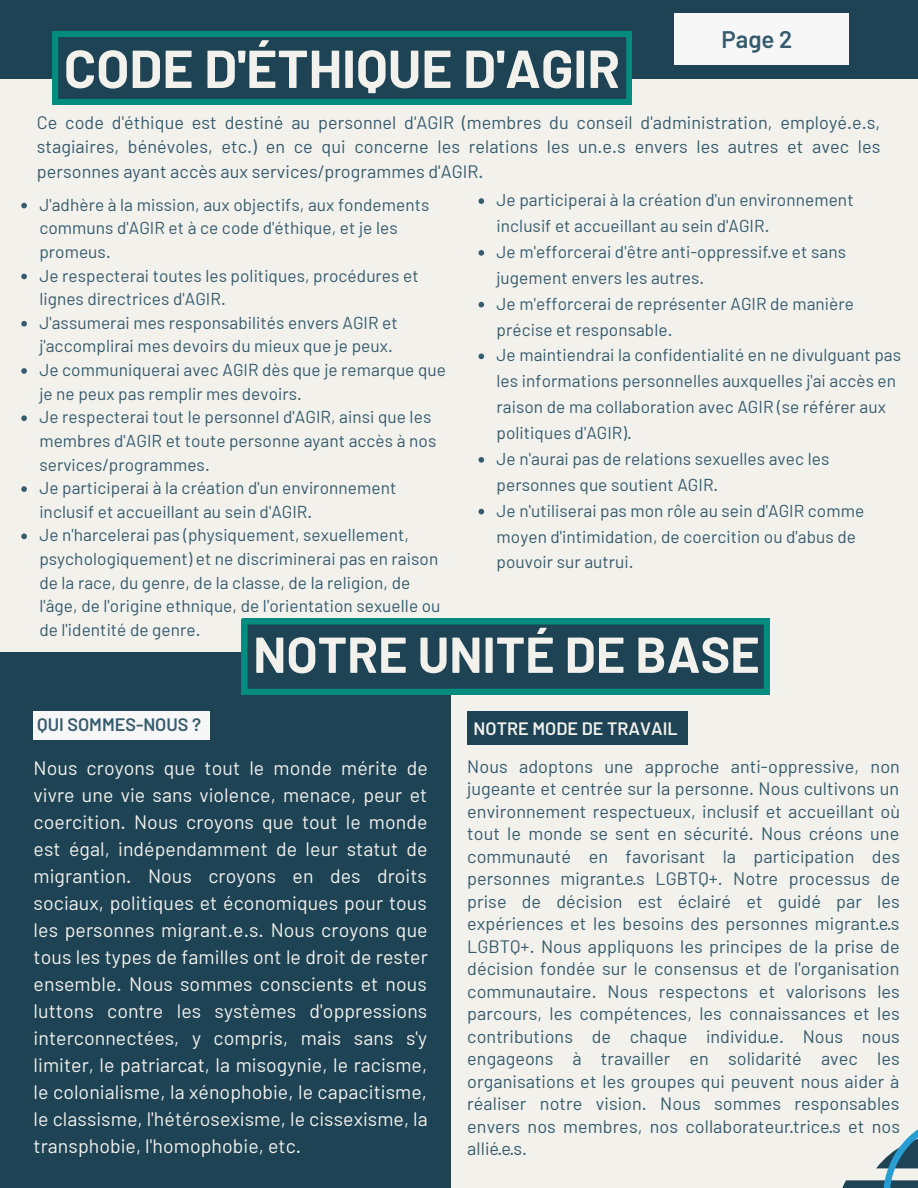
<style>
.page{position:relative;width:918px;height:1188px;background:#f2f1ec}
.page>*{position:absolute;margin:0;border:0;box-sizing:border-box;transform-origin:0 0}
.t1{font:700 53.4px "Barlow";color:#f2f1ec}
.t2{font:700 50.4px "Barlow";color:#f2f1ec}
.t3{font:600 24px "Barlow";color:#365b6d}
.t4{font:19.5px/27px "Barlow";letter-spacing:.005em;color:#f2f1ec;text-align:justify}
.t5{font:18px/22.5px "Barlow";letter-spacing:.005em;color:#365b6d;text-align:justify}
.t6{font:600 18px "Barlow";color:#f2f1ec}
.t7{font:600 18px "Barlow";color:#365b6d}
.t8{font:17.25px/23.7px "Barlow";letter-spacing:.005em;color:#365b6d}
</style>
<div class="page">
<div style="left:0;top:653px;width:451px;height:535px;background:#1d4355"></div>
<div style="left:0;top:0;width:918px;height:79px;background:#1d4355"></div>
<div style="left:675px;top:13px;width:174px;height:52px;background:#f7f7f7"></div>
<svg style="left:53px;top:31px;width:579px;height:74px"></svg>
<svg style="left:242px;top:619px;width:527px;height:75px"></svg>
<div style="left:34px;top:712px;width:176px;height:28px;background:#f7f7f7"></div>
<div style="left:467px;top:712px;width:221px;height:33px;background:#1d4355"></div>
<svg style="left:842px;top:1129px;width:76px;height:59px"></svg>
<svg style="left:21px;top:203px;width:6px;height:5px"></svg>
<svg style="left:21px;top:274px;width:6px;height:5px"></svg>
<svg style="left:21px;top:321px;width:6px;height:6px"></svg>
<svg style="left:21px;top:368px;width:6px;height:6px"></svg>
<svg style="left:21px;top:415px;width:6px;height:6px"></svg>
<svg style="left:21px;top:486px;width:6px;height:6px"></svg>
<svg style="left:21px;top:534px;width:6px;height:5px"></svg>
<svg style="left:479px;top:198px;width:5px;height:6px"></svg>
<svg style="left:479px;top:250px;width:5px;height:6px"></svg>
<svg style="left:479px;top:302px;width:5px;height:5px"></svg>
<svg style="left:479px;top:354px;width:5px;height:5px"></svg>
<svg style="left:479px;top:457px;width:5px;height:6px"></svg>
<svg style="left:479px;top:509px;width:5px;height:5px"></svg>
<p class="t1" style="left:64px;top:35px;width:558px">CODE D'ÉTHIQUE D'AGIR</p>
<p class="t3" style="left:722px;top:24px;width:72px">Page 2</p>
<p class="t5" style="left:37px;top:109px;width:845px;line-height:24.8px">Ce code d'éthique est destiné au personnel d'AGIR (membres du conseil d'administration, employé.e.s, stagiaires, bénévoles, etc.) en ce qui concerne les relations les un.e.s envers les autres et avec les personnes ayant accès aux services/programmes d'AGIR.</p>
<p class="t8" style="left:497px;top:186px;width:359px;line-height:25.8px">Je participerai à la création d'un environnement inclusif et accueillant au sein d'AGIR.</p>
<p class="t8" style="left:497px;top:238px;width:351px;line-height:25.8px">Je m'efforcerai d'être anti-oppressif·ve et sans jugement envers les autres.</p>
<p class="t8" style="left:497px;top:290px;width:359px;line-height:25.8px">Je m'efforcerai de représenter AGIR de manière précise et responsable.</p>
<p class="t8" style="left:497px;top:342px;width:406px;line-height:25.8px">Je maintiendrai la confidentialité en ne divulguant pas les informations personnelles auxquelles j'ai accès en raison de ma collaboration avec AGIR (se référer aux politiques d'AGIR).</p>
<p class="t8" style="left:497px;top:445px;width:334px;line-height:25.8px">Je n'aurai pas de relations sexuelles avec les personnes que soutient AGIR.</p>
<p class="t8" style="left:497px;top:497px;width:369px;line-height:25.8px">Je n'utiliserai pas mon rôle au sein d'AGIR comme moyen d'intimidation, de coercition ou d'abus de pouvoir sur autrui.</p>
<p class="t8" style="left:39px;top:192px;width:392px">J'adhère à la mission, aux objectifs, aux fondements communs d'AGIR et à ce code d'éthique, et je les promeus.</p>
<p class="t8" style="left:39px;top:263px;width:381px">Je respecterai toutes les politiques, procédures et lignes directrices d'AGIR.</p>
<p class="t8" style="left:39px;top:310px;width:360px">J'assumerai mes responsabilités envers AGIR et j'accomplirai mes devoirs du mieux que je peux.</p>
<p class="t8" style="left:39px;top:357px;width:408px">Je communiquerai avec AGIR dès que je remarque que je ne peux pas remplir mes devoirs.</p>
<p class="t8" style="left:39px;top:405px;width:399px">Je respecterai tout le personnel d'AGIR, ainsi que les membres d'AGIR et toute personne ayant accès à nos services/programmes.</p>
<p class="t8" style="left:39px;top:475px;width:359px">Je participerai à la création d'un environnement inclusif et accueillant au sein d'AGIR.</p>
<p class="t8" style="left:39px;top:523px;width:403px">Je n'harcelerai pas (physiquement, sexuellement, psychologiquement) et ne discriminerai pas en raison de la race, du genre, de la classe, de la religion, de l'âge, de l'origine ethnique, de l'orientation sexuelle ou de l'identité de genre.</p>
<p class="t2" style="left:253px;top:622px;width:508px">NOTRE UNITÉ DE BASE</p>
<p class="t7" style="left:37px;top:713px;width:165px">QUI SOMMES-NOUS ?</p>
<p class="t6" style="left:474px;top:717px;width:206px">NOTRE MODE DE TRAVAIL</p>
<p class="t4" style="left:34px;top:754px;width:396px">Nous croyons que tout le monde mérite de vivre une vie sans violence, menace, peur et coercition. Nous croyons que tout le monde est égal, indépendamment de leur statut de migrantion. Nous croyons en des droits sociaux, politiques et économiques pour tous les personnes migrant.e.s. Nous croyons que tous les types de familles ont le droit de rester ensemble. Nous sommes conscients et nous luttons contre les systèmes d'oppressions interconnectées, y compris, mais sans s'y limiter, le patriarcat, la misogynie, le racisme, le colonialisme, la xénophobie, le capacitisme, le classisme, l'hétérosexisme, le cissexisme, la transphobie, l'homophobie, etc.</p>
<p class="t5" style="left:467px;top:754px;width:434px">Nous adoptons une approche anti-oppressive, non jugeante et centrée sur la personne. Nous cultivons un environnement respectueux, inclusif et accueillant où tout le monde se sent en sécurité. Nous créons une communauté en favorisant la participation des personnes migrant·e·s LGBTQ+. Notre processus de prise de décision est éclairé et guidé par les expériences et les besoins des personnes migrant·e·s LGBTQ+. Nous appliquons les principes de la prise de décision fondée sur le consensus et de l'organisation communautaire. Nous respectons et valorisons les parcours, les compétences, les connaissances et les contributions de chaque individu·e. Nous nous engageons à travailler en solidarité avec les organisations et les groupes qui peuvent nous aider à réaliser notre vision. Nous sommes responsables envers nos membres, nos collaborateur·trice·s et nos allié·e·s.</p>
</div>
